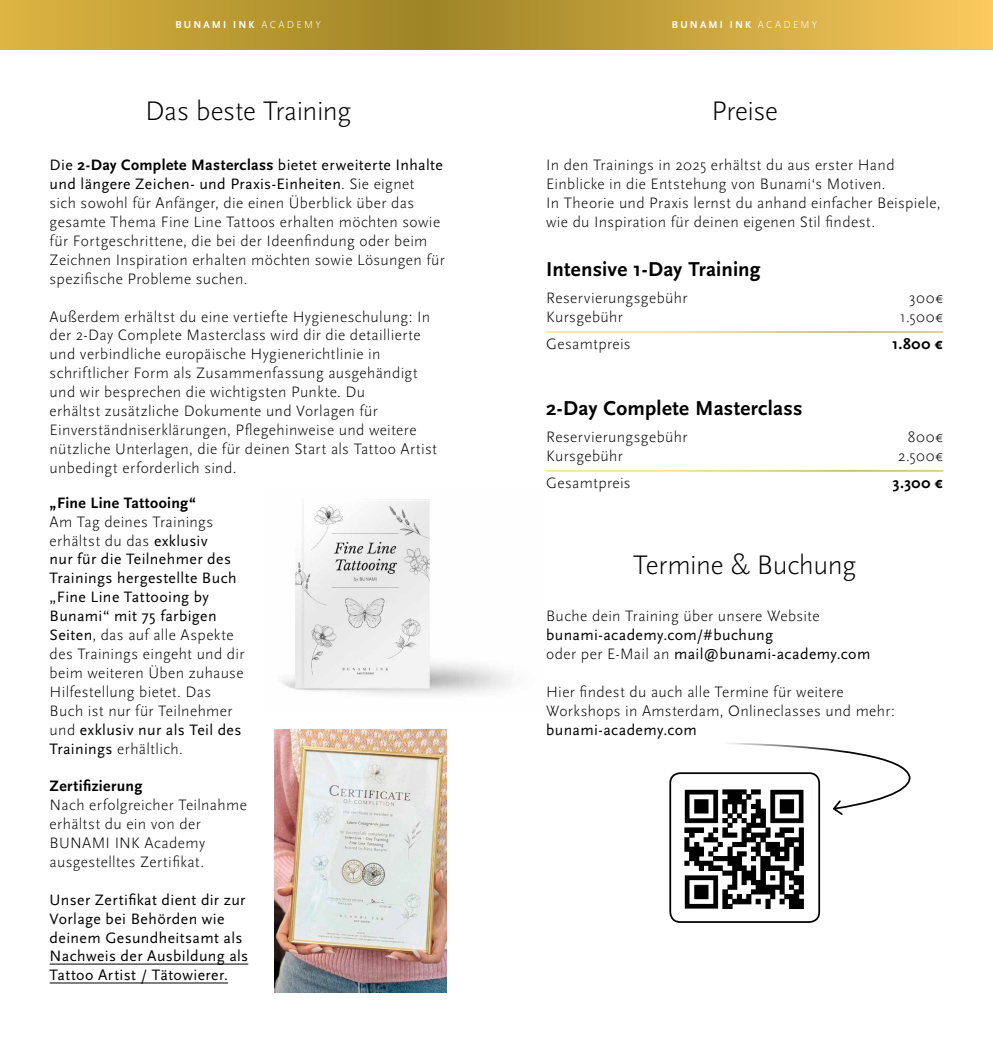
<style>
.page{position:relative;width:993px;height:1042px;background:#fff}
.page>*{position:absolute;margin:0;border:0;box-sizing:border-box;transform-origin:0 0}
.t1{font:300 28px "Scala Sans Pro";letter-spacing:-.015em;color:#000}
.t2{font:700 21px "Scala Sans Pro";letter-spacing:.01em;color:#000}
.t3{font:300 15.75px/18.9px "Scala Sans Pro";letter-spacing:.025em;color:#000}
.t4{font:15.75px/18.9px "Scala Sans Pro";letter-spacing:.025em;color:#000}
.t5{font:700 15.75px "Scala Sans Pro";letter-spacing:.025em;color:#000}
.t6{font:700 10.5px "Scala Sans Pro";letter-spacing:.205em;color:#fff}
.s1{font-weight:300}
.s2{font-weight:400}
.s3{font-weight:700}
</style>
<div class="page">
<img style="left:282px;top:499px;width:228px;height:195px">
<div style="left:669px;top:772px;width:150px;height:151px;border:2px solid #000;border-radius:10px"></div>
<img style="left:684px;top:817px;width:120px;height:92px">
<svg style="left:669px;top:743px;width:242px;height:73px"></svg>
<svg style="left:0;top:0;width:992px;height:50px;background:#c5a23b"></svg>
<hr style="left:50px;top:964px;width:198px;height:1px;background:#000">
<hr style="left:50px;top:982px;width:178px;height:1px;background:#000">
<img style="left:274px;top:729px;width:172px;height:263px">
<p class="t6" style="left:175px;top:19px;width:147px">BUNAMI INK <span class="s1">ACADEMY</span></p>
<p class="t6" style="left:671px;top:19px;width:147px">BUNAMI INK <span class="s1">ACADEMY</span></p>
<h1 class="t1" style="left:145px;top:95px;width:207px">Das beste Training</h1>
<h1 class="t1" style="left:711px;top:95px;width:68px">Preise</h1>
<p class="t3" style="left:50px;top:156px;width:396px"><span class="s2">Die</span> <span class="s3">2-Day Complete Masterclass</span> <span class="s2">bietet erweiterte Inhalte und längere Zeichen- und Praxis-Einheiten</span>. Sie eignet sich sowohl für Anfänger, die einen Überblick über das gesamte Thema Fine Line Tattoos erhalten möchten sowie für Fortgeschrittene, die bei der Ideenfindung oder beim Zeichnen Inspiration erhalten möchten sowie Lösungen für spezifische Probleme suchen.</p>
<p class="t3" style="left:50px;top:307px;width:389px">Außerdem erhältst du eine vertiefte Hygieneschulung: In der 2-Day Complete Masterclass wird dir die detaillierte und verbindliche europäische Hygienerichtlinie in schriftlicher Form als Zusammenfassung ausgehändigt und wir besprechen die wichtigsten Punkte. Du<br>erhältst zusätzliche Dokumente und Vorlagen für Einverständniserklärungen, Pflegehinweise und weitere nützliche Unterlagen, die für deinen Start als Tattoo Artist unbedingt erforderlich sind.</p>
<p class="t5" style="left:50px;top:493px;width:148px">„Fine Line Tattooing“</p>
<p class="t3" style="left:50px;top:512px;width:196px">Am Tag deines Trainings erhältst du das <span class="s2">exklusiv<br>nur für die Teilnehmer des<br>Trainings hergestellte Buch „Fine Line Tattooing by<br>Bunami“ mit 75 farbigen<br>Seiten</span>, das auf alle Aspekte des Trainings eingeht und dir beim weiteren Üben zuhause<br>Hilfestellung bietet. Das<br>Buch ist nur für Teilnehmer und <span class="s2">exklusiv nur als Teil des<br>Trainings</span> erhältlich.</p>
<p class="t5" style="left:50px;top:777px;width:94px">Zertifizierung</p>
<p class="t3" style="left:50px;top:796px;width:199px">Nach erfolgreicher Teilnahme erhältst du ein von der<br>BUNAMI INK Academy ausgestelltes Zertifikat.</p>
<p class="t4" style="left:50px;top:890px;width:200px">Unser Zertifikat dient dir zur<br>Vorlage bei Behörden wie deinem Gesundheitsamt als<br>Nachweis der Ausbildung als<br>Tattoo Artist / Tätowierer.</p>
<p class="t3" style="left:546px;top:156px;width:396px">In den Trainings in 2025 erhältst du aus erster Hand Einblicke in die Entstehung von Bunami‘s Motiven.<br>In Theorie und Praxis lernst du anhand einfacher Beispiele, wie du Inspiration für deinen eigenen Stil findest.</p>
<h2 class="t2" style="left:546px;top:257px;width:216px">Intensive 1-Day Training</h2>
<p class="t3" style="left:546px;top:288px;width:143px">Reservierungsgebühr<br>Kursgebühr</p>
<p class="t3" style="left:546px;top:334px;width:86px">Gesamtpreis</p>
<h2 class="t2" style="left:546px;top:396px;width:258px">2-Day Complete Masterclass</h2>
<p class="t3" style="left:546px;top:427px;width:143px">Reservierungsgebühr<br>Kursgebühr</p>
<p class="t3" style="left:546px;top:473px;width:86px">Gesamtpreis</p>
<p class="t3" style="left:899px;top:288px;width:45px;text-align:center">300€<br>1.500€</p>
<p class="t5" style="left:891px;top:335px;width:53px">1.800 €</p>
<p class="t3" style="left:897px;top:427px;width:47px;text-align:right">800€<br>2.500€</p>
<p class="t5" style="left:892px;top:473px;width:52px">3.300 €</p>
<h1 class="t1" style="left:633px;top:549px;width:224px">Termine &amp; Buchung</h1>
<p class="t3" style="left:546px;top:607px;width:275px">Buche dein Training über unsere Website</p>
<p class="t4" style="left:546px;top:626px;width:325px">bunami-academy.com/#buchung<br><span class="s1">oder per E-Mail an</span> mail@bunami-academy.com</p>
<p class="t3" style="left:546px;top:682px;width:350px">Hier findest du auch alle Termine für weitere<br>Workshops in Amsterdam, Onlineclasses und mehr:</p>
<p class="t4" style="left:546px;top:720px;width:152px">bunami-academy.com</p>
</div>
